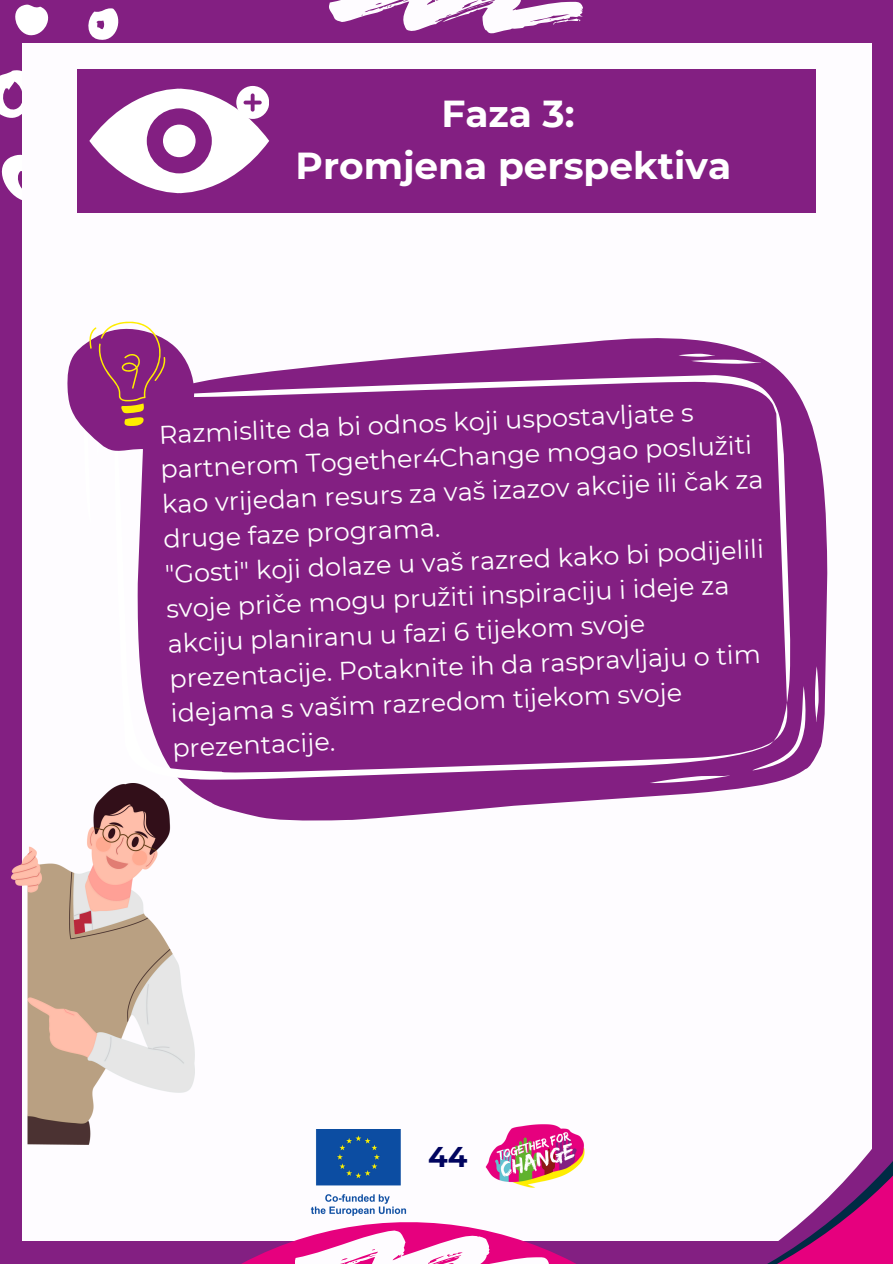
<style>
.page{position:relative;width:893px;height:1264px;background:#fff}
.page>*{position:absolute;margin:0;border:0;box-sizing:border-box;transform-origin:0 0}
.t1{font:700 37.5px/51.8px "Montserrat";color:#fff;text-align:center}
.t2{font:700 28.5px "Montserrat";color:#01045f}
.t3{font:25.5px/35.2px "Montserrat";color:#fff}
</style>
<div class="page">
<div style="left:0;top:0;width:892px;height:1263px;background:#831f82"></div>
<svg style="left:15px;top:4px;width:34px;height:32px"></svg>
<svg style="left:88px;top:8px;width:31px;height:32px"></svg>
<svg style="left:0;top:64px;width:23px;height:71px"></svg>
<svg style="left:1px;top:152px;width:22px;height:50px"></svg>
<div style="left:23px;top:43px;width:848px;height:1197px;background:#fefcff"></div>
<svg style="left:195px;top:1124px;width:422px;height:139px"></svg>
<svg style="left:329px;top:0;width:253px;height:34px"></svg>
<svg style="left:295px;top:1230px;width:253px;height:33px;background:#f188c3"></svg>
<div style="left:77px;top:69px;width:738px;height:143px;background:#831f82"></div>
<svg style="left:89px;top:86px;width:180px;height:108px"></svg>
<div style="left:163px;top:125px;width:32px;height:32px;background:#fff;border-radius:50%"></div>
<svg style="left:210px;top:338px;width:618px;height:483px"></svg>
<div style="left:137px;top:352px;width:667px;height:450px;background:#831f82"></div>
<svg style="left:746px;top:666px;width:74px;height:104px;background:#90378f"></svg>
<svg style="left:678px;top:352px;width:83px;height:15px"></svg>
<svg style="left:649px;top:774px;width:81px;height:10px"></svg>
<svg style="left:67px;top:321px;width:127px;height:203px"></svg>
<img style="left:12px;top:783px;width:182px;height:361px">
<svg style="left:617px;top:1063px;width:275px;height:200px"></svg>
<p class="t1" style="left:295px;top:88px;width:437px">Faza 3:<br>Promjena perspektiva</p>
<p class="t3" style="left:158px;top:415px;width:604px;rotate:-2deg">Razmislite da bi odnos koji uspostavljate s partnerom Together4Change mogao poslužiti kao vrijedan resurs za vaš izazov akcije ili čak za druge faze programa.</p>
<p class="t3" style="left:164px;top:554px;width:601px;rotate:-2deg">"Gosti" koji dolaze u vaš razred kako bi podijelili svoje priče mogu pružiti inspiraciju i ideje za akciju planiranu u fazi 6 tijekom svoje prezentacije. Potaknite ih da raspravljaju o tim idejama s vašim razredom tijekom svoje prezentacije.</p>
<p class="t2" style="left:428px;top:1139px;width:41px">44</p>
</div>
